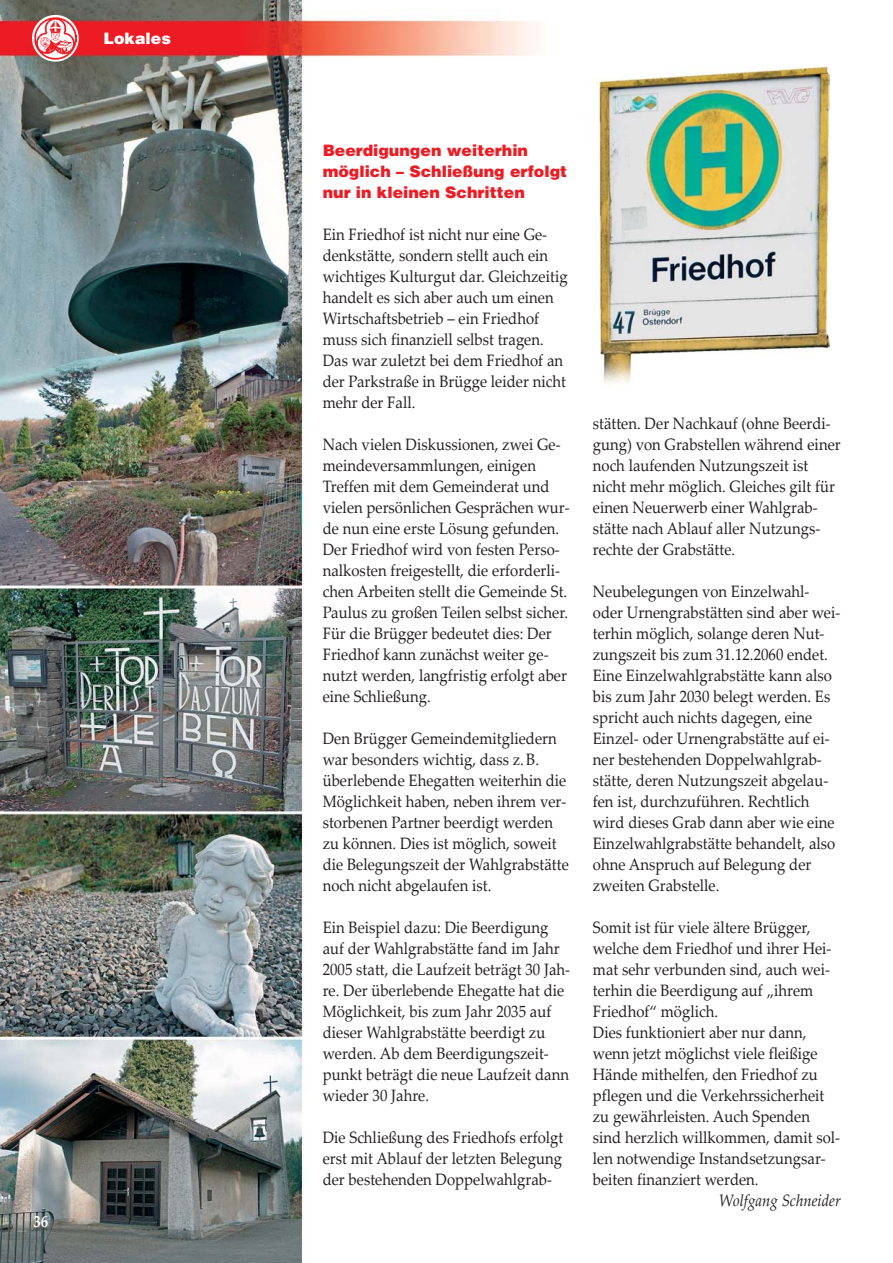
<style>
.page{position:relative;width:893px;height:1263px;background:#fff}
.page>*{position:absolute;margin:0;border:0;box-sizing:border-box;transform-origin:0 0}
.t1{font:16.5px/21px "Palatino Linotype";color:#231f20;scale:.9 1}
.t2{font:italic 16.5px "Palatino Linotype";color:#231f20;scale:.9 1}
.t3{font:700 16.5px "Palatino Linotype";color:#fff;scale:.9 1}
.t4{font:900 15.75px/21px "Helvetica";color:#ed1c24}
.t5{font:900 15.75px "Helvetica";color:#fff}
</style>
<div class="page">
<img style="left:0;top:0;width:827px;height:1263px">
<svg style="left:32px;top:15px;width:47px;height:47px"></svg>
<img style="left:34px;top:17px;width:43px;height:43px">
<div style="left:321px;top:135px;width:251px;height:1060px;background:#fff"></div>
<div style="left:591px;top:408px;width:251px;height:819px;background:#fff"></div>
<img style="left:589px;top:67px;width:240px;height:326px">
<p class="t5" style="left:104px;top:32px;width:69px">Lokales</p>
<p class="t3" style="left:33px;top:1215px;width:18px">36</p>
<p class="t4" style="left:323px;top:142px;width:246px">Beerdigungen weiterhin möglich – Schließung erfolgt nur in kleinen Schritten</p>
<p class="t1" style="left:323px;top:226px;width:274px">Ein Friedhof ist nicht nur eine Ge&shy;denkstätte, sondern stellt auch ein wichtiges Kulturgut dar. Gleichzeitig handelt es sich aber auch um einen Wirtschaftsbetrieb – ein Friedhof muss sich finanziell selbst tragen.<br>Das war zuletzt bei dem Friedhof an der Parkstraße in Brügge leider nicht mehr der Fall.</p>
<p class="t1" style="left:323px;top:436px;width:276px">Nach vielen Diskussionen, zwei Ge&shy;meindeversammlungen, einigen Treffen mit dem Gemeinderat und vielen persönlichen Gesprächen wur&shy;de nun eine erste Lösung gefunden.<br>Der Friedhof wird von festen Perso&shy;nalkosten freigestellt, die erforderli&shy;chen Arbeiten stellt die Gemeinde St.<br>Paulus zu großen Teilen selbst sicher.<br>Für die Brügger bedeutet dies: Der Friedhof kann zunächst weiter ge&shy;nutzt werden, langfristig erfolgt aber eine Schließung.</p>
<p class="t1" style="left:323px;top:730px;width:275px">Den Brügger Gemeindemitgliedern war besonders wichtig, dass z. B. überlebende Ehegatten weiterhin die Möglichkeit haben, neben ihrem ver&shy;storbenen Partner beerdigt werden zu können. Dies ist möglich, soweit die Belegungszeit der Wahlgrabstätte noch nicht abgelaufen ist.</p>
<p class="t1" style="left:323px;top:919px;width:276px">Ein Beispiel dazu: Die Beerdigung auf der Wahlgrabstätte fand im Jahr 2005 statt, die Laufzeit beträgt 30 Jah&shy;re. Der überlebende Ehegatte hat die Möglichkeit, bis zum Jahr 2035 auf dieser Wahlgrabstätte beerdigt zu werden. Ab dem Beerdigungszeit&shy;punkt beträgt die neue Laufzeit dann wieder 30 Jahre.</p>
<p class="t1" style="left:323px;top:1129px;width:269px;text-align:justify">Die Schließung des Friedhofs erfolgt erst mit Ablauf der letzten Belegung der bestehenden Doppelwahlgrab-</p>
<p class="t1" style="left:593px;top:415px;width:277px">stätten. Der Nachkauf (ohne Beerdi&shy;gung) von Grabstellen während einer noch laufenden Nutzungszeit ist nicht mehr möglich. Gleiches gilt für einen Neuerwerb einer Wahlgrab&shy;stätte nach Ablauf aller Nutzungs&shy;rechte der Grabstätte.</p>
<p class="t1" style="left:593px;top:583px;width:276px">Neubelegungen von Einzelwahl&shy;oder Urnengrabstätten sind aber wei&shy;terhin möglich, solange deren Nut&shy;zungszeit bis zum 31.12.2060 endet.<br>Eine Einzelwahlgrabstätte kann also bis zum Jahr 2030 belegt werden. Es spricht auch nichts dagegen, eine Einzel- oder Urnengrabstätte auf ei&shy;ner bestehenden Doppelwahlgrab&shy;stätte, deren Nutzungszeit abgelau&shy;fen ist, durchzuführen. Rechtlich wird dieses Grab dann aber wie eine Einzelwahlgrabstätte behandelt, also ohne Anspruch auf Belegung der zweiten Grabstelle.</p>
<p class="t1" style="left:593px;top:919px;width:276px">Somit ist für viele ältere Brügger, welche dem Friedhof und ihrer Hei&shy;mat sehr verbunden sind, auch wei&shy;terhin die Beerdigung auf „ihrem Friedhof“ möglich.<br>Dies funktioniert aber nur dann, wenn jetzt möglichst viele fleißige Hände mithelfen, den Friedhof zu pflegen und die Verkehrssicherheit zu gewährleisten. Auch Spenden sind herzlich willkommen, damit sol&shy;len notwendige Instandsetzungsar&shy;beiten finanziert werden.</p>
<p class="t2" style="left:719px;top:1194px;width:136px">Wolfgang Schneider</p>
</div>
